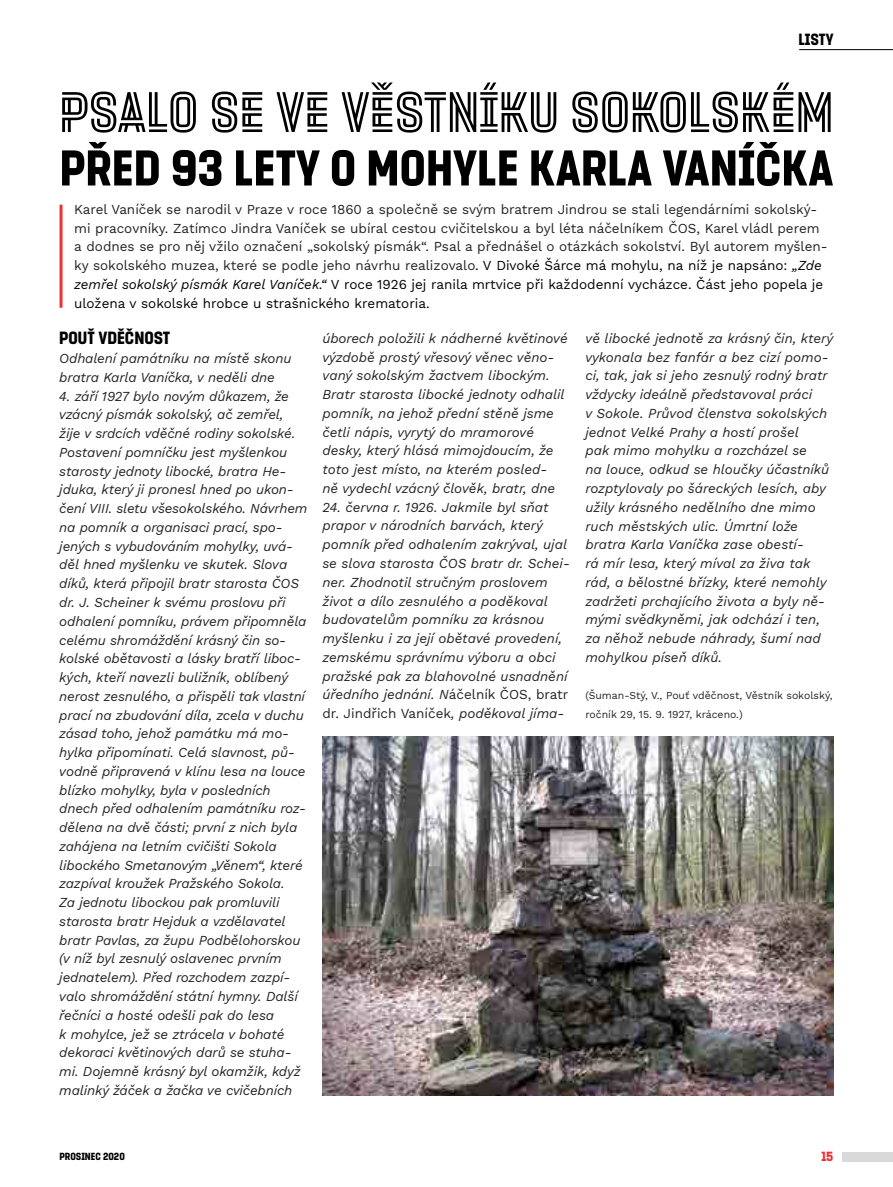
<style>
.page{position:relative;width:893px;height:1187px;background:#fff}
.page>*{position:absolute;margin:0;border:0;box-sizing:border-box;transform-origin:0 0}
.t1{font:57.3px "Sokol Fugner";color:#000}
.t2{font:50.4px "Sokol Tyrs";color:#000}
.t3{font:18px "Sokol Tyrs";color:#000}
.t4{font:16.5px "Sokol Tyrs";color:#000}
.t5{font:italic 13.5px/18.8px "Work Sans";letter-spacing:-.01em;color:#222}
.t6{font:13.5px/18.8px "Work Sans";color:#222}
.t7{font:13.5px "Sokol Tyrs";color:#ee3135}
.t8{font:10.5px/18.8px "Work Sans";color:#222}
.t9{font:10.5px "Sokol Tyrs";color:#000}
.s1{color:#000}
.s2{font-style:italic;color:#000}
.s3{font-style:normal}
</style>
<div class="page">
<div style="left:842px;top:1151px;width:51px;height:10px;background:#d7d9da"></div>
<hr style="left:799px;top:49px;width:94px;height:1px;background:#000">
<hr style="left:60px;top:205px;width:3px;height:103px;background:#ee3135">
<img style="left:322px;top:736px;width:511px;height:359px">
<p class="t4" style="left:798px;top:30px;width:37px">LISTY</p>
<h1 class="t1" style="left:59px;top:80px;width:776px">PSALO SE VE VĚSTNÍKU SOKOLSKÉM</h1>
<h2 class="t2" style="left:60px;top:140px;width:775px">PŘED 93 LETY O MOHYLE KARLA VANÍČKA</h2>
<p class="t6" style="left:74px;top:199px;width:755px">Karel Vaníček se narodil v Praze v roce 1860 a společně se svým bratrem Jindrou se stali legendárními sokolský&shy;mi pracovníky. Zatímco Jindra Vaníček se ubíral cestou cvičitelskou a byl léta náčelníkem ČOS, Karel vládl perem a dodnes se pro něj vžilo označení „sokolský písmák“. Psal a přednášel o otázkách sokolství. Byl autorem myšlen&shy;ky sokolského muzea, které se podle jeho návrhu realizovalo<span class="s1">. V Divoké Šárce má mohylu, na níž je napsáno:</span> <span class="s2">„Zde zemřel sokolský písmák Karel Vaníček.“</span> <span class="s1">V roce 1926 jej ranila mrtvice při každodenní vycházce. Část jeho popela je uložena v sokolské hrobce u strašnického krematoria.</span></p>
<h3 class="t3" style="left:59px;top:328px;width:113px">POUŤ VDĚČNOST</h3>
<p class="t5" style="left:59px;top:348px;width:234px">Odhalení památníku na místě skonu bratra Karla Vaníčka, v neděli dne</p>
<p class="t5" style="left:59px;top:386px;width:250px">4. září 1927 bylo novým důkazem, že vzácný písmák sokolský, ač zemřel, žije v srdcích vděčné rodiny sokolské.<br>Postavení pomníčku jest myšlenkou starosty jednoty libocké, bratra He&shy;jduka, který ji pronesl hned po ukon&shy;čení VIII. sletu všesokolského. Návrhem na pomník a organisaci prací, spo&shy;jených s vybudováním mohylky, uvá&shy;děl hned myšlenku ve skutek. Slova díků, která připojil bratr starosta ČOS dr. J. Scheiner k svému proslovu při odhalení pomníku, právem připomněla celému shromáždění krásný čin so&shy;kolské obětavosti a lásky bratří liboc&shy;kých, kteří navezli buližník, oblíbený nerost zesnulého, a přispěli tak vlastní prací na zbudování díla, zcela v duchu zásad toho, jehož památku má mo&shy;hylka připomínati. Celá slavnost, pů&shy;vodně připravená v klínu lesa na louce blízko mohylky, byla v posledních dnech před odhalením památníku roz&shy;dělena na dvě části; první z nich byla zahájena na letním cvičišti Sokola libockého Smetanovým „Věnem“, které zazpíval kroužek Pražského Sokola.<br>Za jednotu libockou pak promluvili starosta bratr Hejduk a vzdělavatel bratr Pavlas, za župu Podbělohorskou (v níž byl zesnulý oslavenec prvním jednatelem). Před rozchodem zazpí&shy;valo shromáždění státní hymny. Další řečníci a hosté odešli pak do lesa<br>k mohylce, jež se ztrácela v bohaté dekoraci květinových darů se stuha&shy;mi. Dojemně krásný byl okamžik, když malinký žáček a žačka ve cvičebních</p>
<p class="t5" style="left:322px;top:328px;width:247px">úborech položili k nádherné květinové výzdobě prostý vřesový věnec věno&shy;vaný sokolským žactvem libockým.<br>Bratr starosta libocké jednoty odhalil pomník, na jehož přední stěně jsme četli nápis, vyrytý do mramorové desky, který hlásá mimojdoucím, že toto jest místo, na kterém posled-<br>ně vydechl vzácný člověk, bratr, dne</p>
<p class="t5" style="left:322px;top:497px;width:249px">24. června r. 1926. Jakmile byl sňat prapor v národních barvách, který pomník před odhalením zakrýval, ujal se slova starosta ČOS bratr dr. Schei&shy;ner. Zhodnotil stručným proslovem život a dílo zesnulého a poděkoval budovatelům pomníku za krásnou myšlenku i za její obětavé provedení, zemskému správnímu výboru a obci pražské pak za blahovolné usnadnění úředního jednání. N<span class="s3">áčelník ČOS, bratr dr. Jindřich Vaníček</span>, poděkoval jíma-</p>
<p class="t5" style="left:585px;top:328px;width:249px">vě libocké jednotě za krásný čin, který vykonala bez fanfár a bez cizí pomo&shy;ci, tak, jak si jeho zesnulý rodný bratr vždycky ideálně představoval práci<br>v Sokole. Průvod členstva sokolských jednot Velké Prahy a hostí prošel<br>pak mimo mohylku a rozcházel se<br>na louce, odkud se hloučky účastníků rozptylovaly po šáreckých lesích, aby užily krásného nedělního dne mimo ruch městských ulic. Úmrtní lože bratra Karla Vaníčka zase obestí-<br>rá mír lesa, který míval za živa tak rád, a bělostné břízky, které nemohly zadržeti prchajícího života a byly ně&shy;mými svědkyněmi, jak odchází i ten, za něhož nebude náhrady, šumí nad mohylkou píseň díků.</p>
<p class="t8" style="left:585px;top:685px;width:249px">(Šuman-Stý, V., Pouť vděčnost, Věstník sokolský, ročník 29, 15. 9. 1927, kráceno.)</p>
<p class="t9" style="left:60px;top:1150px;width:67px">PROSINEC 2020</p>
<p class="t7" style="left:821px;top:1148px;width:14px">15</p>
</div>
